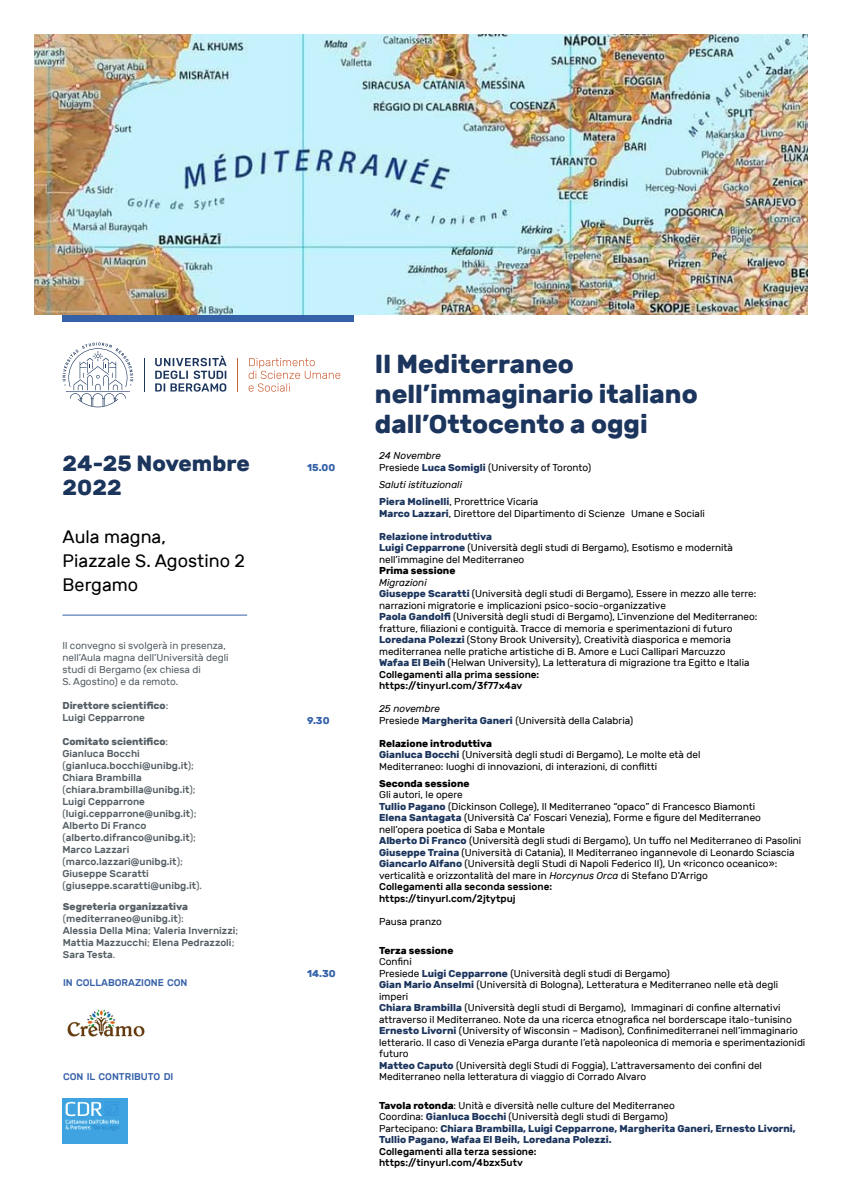
<style>
.page{position:relative;width:842px;height:1191px;background:#fff}
.page>*{position:absolute;margin:0;border:0;box-sizing:border-box;transform-origin:0 0}
.t1{font:700 26px/30px "Rubik";color:#1c355d}
.t2{font:700 22px/24px "Rubik";color:#1c355d}
.t3{font:18px/24px "Rubik";color:#000}
.t4{font:10px/11.5px "Rubik";color:#000}
.t5{font:500 10px/12px "Rubik";color:#545e64}
.t6{font:700 10px/11.5px "Rubik";color:#1c355d}
.t7{font:10px/12px "Rubik";color:#545e64}
.t8{font:500 10px/11.5px "Rubik";color:#000}
.t9{font:700 10px "Rubik";color:#000}
.t10{font:700 10px/12px "Rubik";color:#545e64}
.t11{font:italic 10px "Rubik";color:#000}
.t12{font:700 10px "Rubik";color:#3561a9}
.t13{font:700 10px "Rubik";color:#3561aa}
.t14{font:500 9.8px "Rubik";color:#3561a9}
.s1{font-weight:400}
.s2{font-weight:500}
.s3{font-weight:700}
.s4{font-weight:700;color:#1c355d}
.s5{font-style:italic}
.s6{color:#000}
.s7{font-weight:400;color:#000}
</style>
<div class="page">
<img style="left:34px;top:34px;width:774px;height:281px">
<div style="left:62px;top:315px;width:292px;height:7px;background:#3561a9"></div>
<hr style="left:62px;top:615px;width:185px;height:1px;background:#3561a9">
<hr style="left:144px;top:358px;width:1px;height:33px;background:#1c355d">
<svg style="left:155px;top:356px;width:71px;height:35px"></svg>
<svg style="left:63px;top:342px;width:70px;height:65px"></svg>
<hr style="left:237px;top:358px;width:1px;height:34px;background:#cd623a">
<svg style="left:249px;top:358px;width:91px;height:34px"></svg>
<img style="left:67px;top:1009px;width:78px;height:28px">
<img style="left:62px;top:1098px;width:66px;height:45px">
<h2 class="t2" style="left:63px;top:451px;width:189px">24-25 Novembre<br>2022</h2>
<h3 class="t3" style="left:63px;top:525px;width:184px">Aula magna,<br>Piazzale S. Agostino 2<br>Bergamo</h3>
<p class="t7" style="left:62px;top:640px;width:168px">Il convegno si svolgerà in presenza, nell’Aula magna dell’Università degli studi di Bergamo (ex chiesa di<br>S. Agostino) e da remoto.</p>
<p class="t10" style="left:62px;top:699px;width:107px">Direttore scientifico<span class="s1">:<br></span><span class="s2">Luigi Cepparrone</span></p>
<p class="t5" style="left:62px;top:735px;width:141px"><span class="s3">Comitato scientifico</span><span class="s1">:<br></span>Gianluca Bocchi <span class="s1">(</span>gianluca.bocchi@unibg.it<span class="s1">);<br></span>Chiara Brambilla <span class="s1">(</span>chiara.brambilla@unibg.it<span class="s1">);<br></span>Luigi Cepparrone <span class="s1">(</span>luigi.cepparrone@unibg.it<span class="s1">);<br></span>Alberto Di Franco <span class="s1">(</span>alberto.difranco@unibg.it<span class="s1">);<br></span>Marco Lazzari <span class="s1">(</span>marco.lazzari@unibg.it<span class="s1">);<br></span>Giuseppe Scaratti <span class="s1">(</span>giuseppe.scaratti@unibg.it<span class="s1">).</span></p>
<p class="t5" style="left:63px;top:901px;width:177px"><span class="s3">Segreteria organizzativa </span><span class="s1">(</span>mediterraneo@unibg.it<span class="s1">):<br></span>Alessia Della Mina<span class="s1">;</span> Valeria Invernizzi<span class="s1">;<br></span>Mattia Mazzucchi<span class="s1">;</span> Elena Pedrazzoli<span class="s1">;<br></span>Sara Testa<span class="s1">.</span></p>
<p class="t14" style="left:63px;top:976px;width:126px">IN COLLABORAZIONE CON</p>
<p class="t14" style="left:63px;top:1070px;width:112px">CON IL CONTRIBUTO DI</p>
<h1 class="t1" style="left:375px;top:349px;width:324px">Il Mediterraneo nell’immaginario italiano dall’Ottocento a oggi</h1>
<p class="t11" style="left:379px;top:450px;width:64px">24 Novembre</p>
<p class="t12" style="left:307px;top:461px;width:30px">15.00</p>
<p class="t4" style="left:379px;top:459px;width:213px;line-height:17.2px">Presiede <span class="s4">Luca Somigli</span> (University of Toronto)<br><span class="s5">Saluti istituzionali<br></span><span class="s4">Piera Molinelli</span>, Prorettrice Vicaria</p>
<p class="t4" style="left:379px;top:507px;width:327px"><span class="s4">Marco Lazzari</span>, Direttore del Dipartimento di Scienze Umane e Sociali</p>
<p class="t4" style="left:379px;top:530px;width:355px"><span class="s4">Relazione introduttiva<br>Luigi Cepparrone</span> (Università degli studi di Bergamo), Esotismo e modernità nell’immagine del Mediterraneo</p>
<p class="t9" style="left:379px;top:565px;width:78px">Prima sessione</p>
<p class="t4" style="left:379px;top:576px;width:380px"><span class="s5">Migrazioni<br></span><span class="s4">Giuseppe Scaratti</span> (Università degli studi di Bergamo), Essere in mezzo alle terre: narrazioni migratorie e implicazioni psico-socio-organizzative<br><span class="s4">Paola Gandolfi</span> (Università degli studi di Bergamo), L’invenzione del Mediterraneo: fratture, filiazioni e contiguità. Tracce di memoria e sperimentazioni di futuro <span class="s4">Loredana Polezzi</span> (Stony Brook University), Creatività diasporica e memoria mediterranea nelle pratiche artistiche di B. Amore e Luci Callipari Marcuzzo <span class="s4">Wafaa El Beih</span> (Helwan University), La letteratura di migrazione tra Egitto e Italia <span class="s2">Collegamenti alla prima sessione:<br>https://tinyurl.com/3f77x4av</span></p>
<p class="t11" style="left:379px;top:703px;width:62px">25 novembre</p>
<p class="t13" style="left:307px;top:714px;width:24px">9.30</p>
<p class="t4" style="left:379px;top:714px;width:256px">Presiede <span class="s4">Margherita Ganeri</span> (Università della Calabria)</p>
<p class="t4" style="left:379px;top:737px;width:323px"><span class="s3">Relazione introduttiva<br></span><span class="s4">Gianluca Bocchi</span> (Università degli studi di Bergamo), Le molte età del<br>Mediterraneo: luoghi di innovazioni, di interazioni, di conflitti</p>
<p class="t9" style="left:379px;top:777px;width:92px">Seconda sessione</p>
<p class="t4" style="left:379px;top:789px;width:424px">Gli autori, le opere<br><span class="s4">Tullio Pagano</span> (Dickinson College), Il Mediterraneo “opaco” di Francesco Biamonti<br><span class="s4">Elena Santagata</span> (Università Ca’ Foscari Venezia), Forme e figure del Mediterraneo nell’opera poetica di Saba e Montale<br><span class="s4">Alberto Di Franco</span> (Università degli studi di Bergamo), Un tuffo nel Mediterraneo di Pasolini <span class="s4">Giuseppe Traina</span> (Università di Catania), Il Mediterraneo ingannevole di Leonardo Sciascia <span class="s4">Giancarlo Alfano</span> (Università degli Studi di Napoli Federico II), Un «riconco oceanico»: verticalità e orizzontalità del mare in <span class="s5">Horcynus Orca</span> di Stefano D’Arrigo<br><span class="s2">Collegamenti alla seconda sessione:<br>https://tinyurl.com/2jtytpuj</span></p>
<p class="t4" style="left:379px;top:916px;width:64px">Pausa pranzo</p>
<p class="t9" style="left:379px;top:944px;width:76px">Terza sessione</p>
<p class="t4" style="left:379px;top:956px;width:34px">Confini</p>
<p class="t12" style="left:307px;top:967px;width:30px">14.30</p>
<p class="t4" style="left:379px;top:967px;width:428px">Presiede <span class="s4">Luigi Cepparrone</span> (Università degli studi di Bergamo)<br><span class="s4">Gian Mario Anselmi</span> (Università di Bologna), Letteratura e Mediterraneo nelle età degli imperi<br><span class="s4">Chiara Brambilla</span> (Università degli studi di Bergamo), Immaginari di confine alternativi attraverso il Mediterraneo. Note da una ricerca etnografica nel borderscape italo-tunisino <span class="s4">Ernesto Livorni</span> (University of Wisconsin – Madison), Confinimediterranei nell’immaginario letterario. Il caso di Venezia eParga durante l’età napoleonica di memoria e sperimentazionidi futuro<br><span class="s4">Matteo Caputo</span> (Università degli Studi di Foggia), L’attraversamento dei confini del Mediterraneo nella letteratura di viaggio di Corrado Alvaro</p>
<p class="t6" style="left:379px;top:1099px;width:418px"><span class="s6">Tavola rotonda</span><span class="s7">: Unità e diversità nelle culture del Mediterraneo<br>Coordina:</span> Gianluca Bocchi <span class="s7">(Università degli studi di Bergamo)<br>Partecipano:</span> Chiara Brambilla, Luigi Cepparrone, Margherita Ganeri, Ernesto Livorni, Tullio Pagano, Wafaa El Beih, Loredana Polezzi.</p>
<p class="t8" style="left:379px;top:1145px;width:159px">Collegamenti alla terza sessione: https://tinyurl.com/4bzx5utv</p>
</div>
